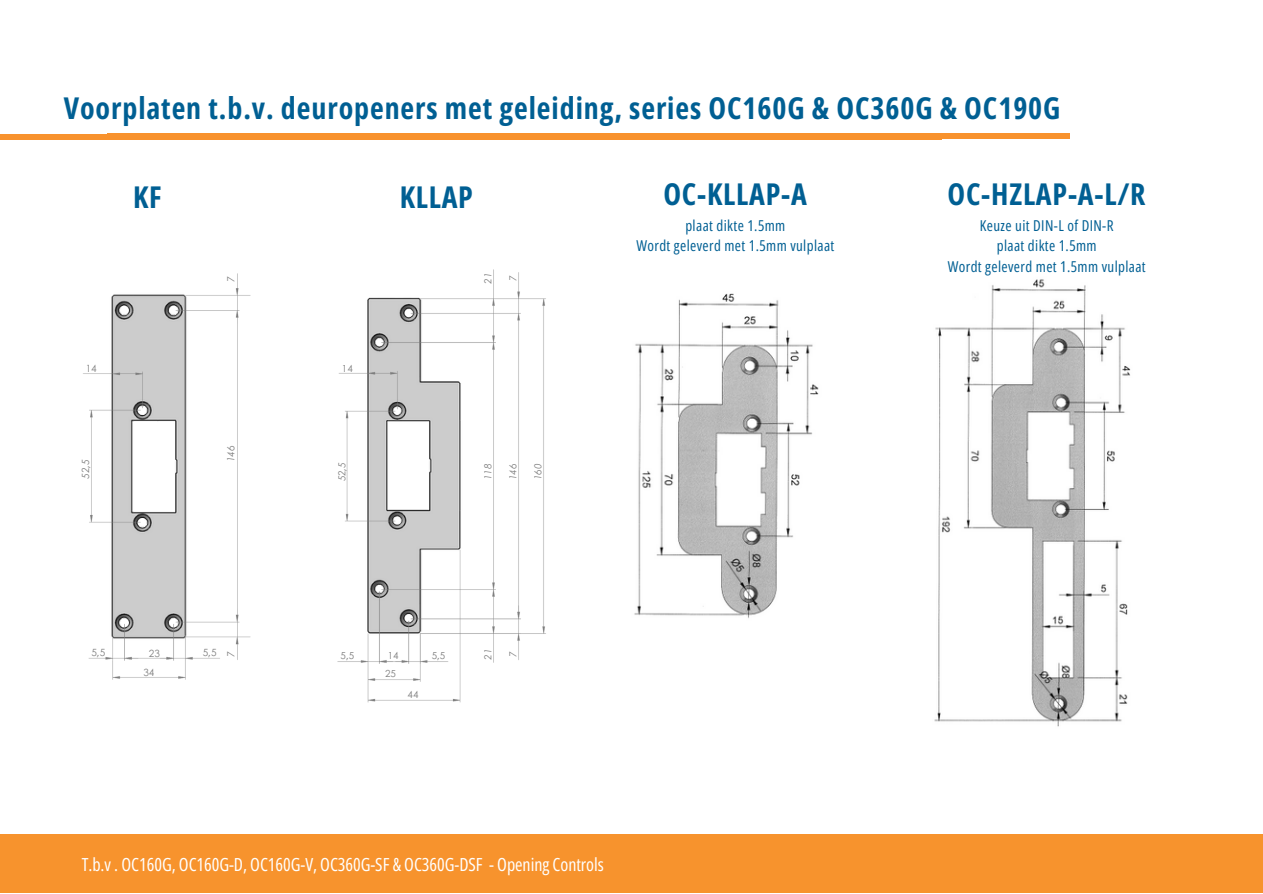
<style>
.page{position:relative;width:1263px;height:894px;background:#fff}
.page>*{position:absolute;margin:0;border:0;box-sizing:border-box;transform-origin:0 0}
.t1{font:700 30px "Open Sans Condensed";letter-spacing:.03em;color:#005f93}
.t2{font:18px "Open Sans Condensed";letter-spacing:-.005em;color:#fff}
.t3{font:15px/20.2px "Open Sans Condensed";letter-spacing:.025em;color:#005f93;text-align:center}
.t4{font:9.9px/19.2px "Century Gothic";color:#808080;text-align:center}
.t5{font:italic 9.9px "Century Gothic";color:#808080}
.t6{font:italic 9.75px "Century Gothic";color:#808080}
.t7{font:9.75px "Century Gothic";color:#808080}
</style>
<div class="page">
<div style="left:0;top:833px;width:1263px;height:59px;background:#f7932d"></div>
<div style="left:0;top:134px;width:941px;height:5px;background:#f8922d"></div>
<img style="left:634px;top:293px;width:185px;height:326px">
<img style="left:934px;top:279px;width:197px;height:448px">
<img style="left:83px;top:273px;width:168px;height:407px">
<img style="left:337px;top:269px;width:209px;height:434px">
<div style="left:107px;top:134px;width:962px;height:5px;background:#f8922d"></div>
<p class="t1" style="left:64px;top:87px;width:998px">Voorplaten t.b.v. deuropeners met geleiding, series OC160G &amp; OC360G &amp; OC190G</p>
<h1 class="t4" style="left:86px;top:358px;width:13px">14</h1>
<p class="t5" style="left:78px;top:479px;width:21px;rotate:-90deg">52,5</p>
<h3 class="t1" style="left:133px;top:176px;width:30px">KF</h3>
<h3 class="t1" style="left:400px;top:176px;width:75px">KLLAP</h3>
<p class="t5" style="left:223px;top:282px;width:7px;rotate:-90deg">7</p>
<p class="t6" style="left:481px;top:283px;width:12px;rotate:-90deg">21</p>
<p class="t6" style="left:506px;top:281px;width:7px;rotate:-90deg">7</p>
<p class="t5" style="left:223px;top:462px;width:18px;rotate:-90deg">146</p>
<p class="t7" style="left:342px;top:361px;width:12px">14</p>
<p class="t6" style="left:335px;top:481px;width:21px;rotate:-90deg">52,5</p>
<p class="t6" style="left:481px;top:480px;width:18px;rotate:-90deg">118</p>
<p class="t6" style="left:506px;top:480px;width:18px;rotate:-90deg">146</p>
<p class="t6" style="left:531px;top:480px;width:18px;rotate:-90deg">160</p>
<h3 class="t1" style="left:663px;top:173px;width:145px">OC-KLLAP-A</h3>
<h3 class="t3" style="left:636px;top:215px;width:199px">plaat dikte 1.5mm<br>Wordt geleverd met 1.5mm vulplaat</h3>
<h4 class="t4" style="left:91px;top:642px;width:15px">5,5</h4>
<p class="t4" style="left:143px;top:642px;width:18px">23<br>34</p>
<p class="t4" style="left:203px;top:642px;width:15px">5,5</p>
<p class="t5" style="left:223px;top:656px;width:7px;rotate:-90deg">7</p>
<p class="t7" style="left:341px;top:648px;width:15px">5,5</p>
<p class="t7" style="left:388px;top:648px;width:12px">14</p>
<h4 class="t7" style="left:385px;top:666px;width:12px">25</h4>
<p class="t7" style="left:408px;top:686px;width:12px">44</p>
<h3 class="t7" style="left:432px;top:648px;width:15px">5,5</h3>
<p class="t6" style="left:481px;top:659px;width:12px;rotate:-90deg">21</p>
<p class="t6" style="left:506px;top:656px;width:7px;rotate:-90deg">7</p>
<h3 class="t2" style="left:82px;top:851px;width:523px">T.b.v . OC160G, OC160G-D, OC160G-V, OC360G-SF &amp; OC360G-DSF - Opening Controls</h3>
<h3 class="t1" style="left:947px;top:173px;width:200px">OC-HZLAP-A-L/R</h3>
<h3 class="t3" style="left:948px;top:215px;width:199px">Keuze uit DIN-L of DIN-R<br>plaat dikte 1.5mm<br>Wordt geleverd met 1.5mm vulplaat</h3>
</div>
